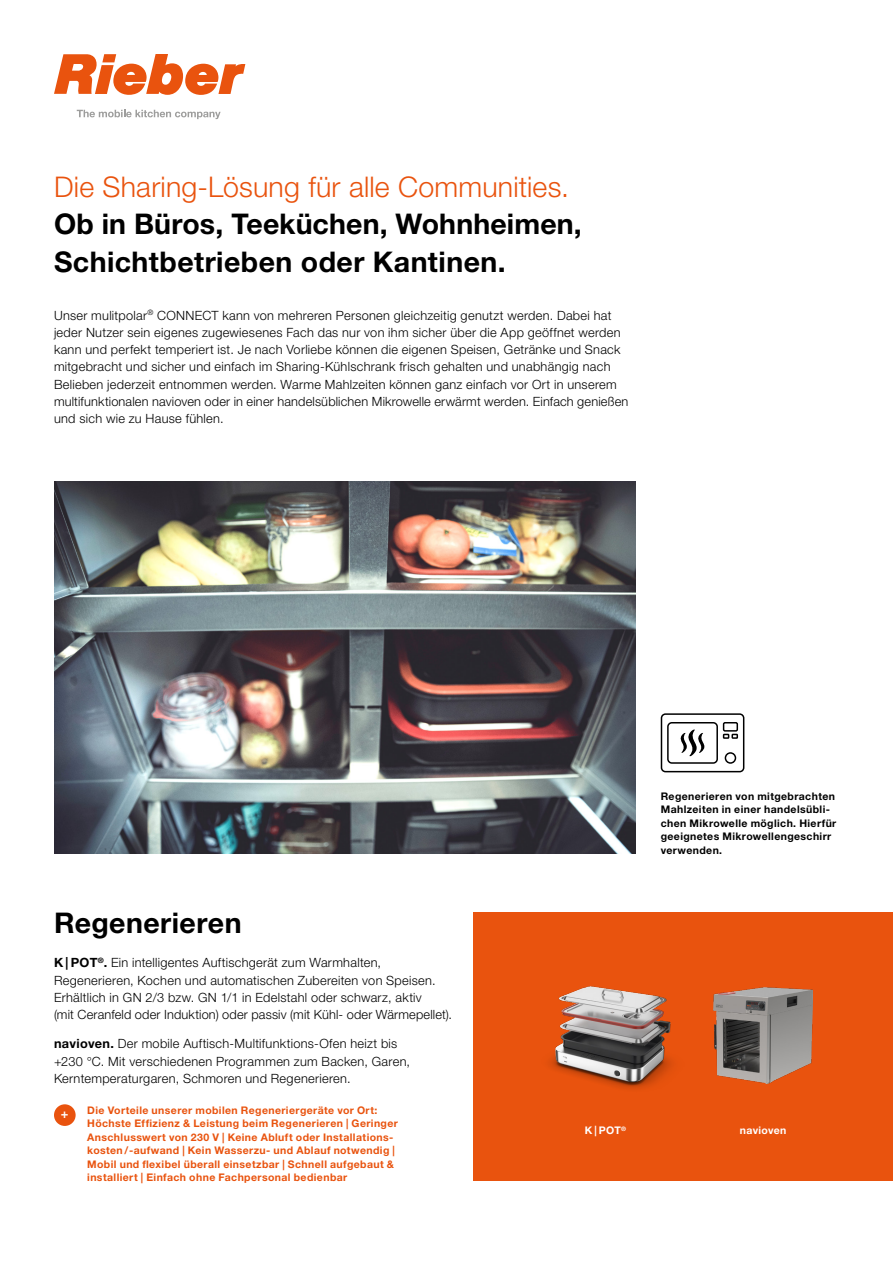
<style>
.page{position:relative;width:893px;height:1263px;background:#fff}
.page>*{position:absolute;margin:0;border:0;box-sizing:border-box;transform-origin:0 0}
.t1{font:700 28.5px/37.5px "Helvetica Neue LT Std";letter-spacing:.01em;color:#000}
.t2{font:300 28.5px "Helvetica Neue LT Std";letter-spacing:.005em;color:#e9530e}
.t3{font:300 12.75px/17.2px "Helvetica Neue LT Std";letter-spacing:.025em;color:#000}
.t4{font:700 12.75px "Helvetica Neue LT Std";color:#fff}
.t5{font:700 10.5px/13.5px "Helvetica Neue LT Std";letter-spacing:.035em;color:#e9530e}
.t6{font:700 10.5px/13.5px "Helvetica Neue LT Std";letter-spacing:.035em;color:#000}
.t7{font:700 10.5px "Helvetica Neue LT Std";letter-spacing:.03em;color:#fff}
.s1{font-weight:700}
</style>
<div class="page">
<svg style="left:77px;top:110px;width:144px;height:9px"></svg>
<svg style="left:54px;top:54px;width:191px;height:41px"></svg>
<div style="left:54px;top:1104px;width:22px;height:22px;background:#e9530e;border-radius:50%"></div>
<div style="left:473px;top:912px;width:420px;height:269px;background:#e9530e"></div>
<img style="left:549px;top:986px;width:124px;height:103px">
<img style="left:713px;top:987px;width:100px;height:97px">
<img style="left:54px;top:482px;width:581px;height:372px">
<svg style="left:660px;top:713px;width:85px;height:60px"></svg>
<h1 class="t2" style="left:54px;top:169px;width:517px">Die Sharing-Lösung für alle Communities.</h1>
<h1 class="t1" style="left:54px;top:204px;width:529px">Ob in Büros, Teeküchen, Wohnheimen,<br>Schichtbetrieben oder Kantinen.</h1>
<p class="t3" style="left:54px;top:306px;width:576px">Unser mulitpolar<sup>®</sup> CONNECT kann von mehreren Personen gleichzeitig genutzt werden. Dabei hat jeder Nutzer sein eigenes zugewiesenes Fach das nur von ihm sicher über die App geöffnet werden kann und perfekt temperiert ist. Je nach Vorliebe können die eigenen Speisen, Getränke und Snack mitgebracht und sicher und einfach im Sharing-Kühlschrank frisch gehalten und unabhängig nach Belieben jederzeit entnommen werden. Warme Mahlzeiten können ganz einfach vor Ort in unserem multifunktionalen navioven oder in einer handelsüblichen Mikrowelle erwärmt werden. Einfach genießen und sich wie zu Hause fühlen.</p>
<p class="t6" style="left:661px;top:789px;width:177px">Regenerieren von mitgebrachten<br>Mahlzeiten in einer handelsübli&shy;chen Mikrowelle möglich. Hierfür geeignetes Mikrowellengeschirr verwenden.</p>
<h1 class="t1" style="left:54px;top:903px;width:189px">Regenerieren</h1>
<p class="t3" style="left:54px;top:954px;width:399px"><span class="s1">K | POT</span><sup>®</sup><span class="s1">.</span> Ein intelligentes Auftischgerät zum Warmhalten, Regenerieren, Kochen und automatischen Zubereiten von Speisen.<br>Erhältlich in GN 2/3 bzw. GN 1/1 in Edelstahl oder schwarz, aktiv<br>(mit Ceranfeld oder Induktion) oder passiv (mit Kühl- oder Wärmepellet).</p>
<p class="t3" style="left:54px;top:1035px;width:358px"><span class="s1">navioven.</span> Der mobile Auftisch-Multifunktions-Ofen heizt bis +230 °C. Mit verschiedenen Programmen zum Backen, Garen,<br>Kerntemperaturgaren, Schmoren und Regenerieren.</p>
<p class="t5" style="left:87px;top:1103px;width:312px">Die Vorteile unserer mobilen Regeneriergeräte vor Ort:<br>Höchste Effizienz &amp; Leistung beim Regenerieren | Geringer Anschlusswert von 230 V | Keine Abluft oder Installations&shy;kosten/-aufwand | Kein Wasserzu- und Ablauf notwendig | Mobil und flexibel überall einsetzbar | Schnell aufgebaut &amp; installiert | Einfach ohne Fachpersonal bedienbar</p>
<p class="t4" style="left:61px;top:1106px;width:9px">+</p>
<p class="t7" style="left:585px;top:1124px;width:43px">K | POT<sup>®</sup></p>
<p class="t7" style="left:740px;top:1124px;width:48px">navioven</p>
</div>
